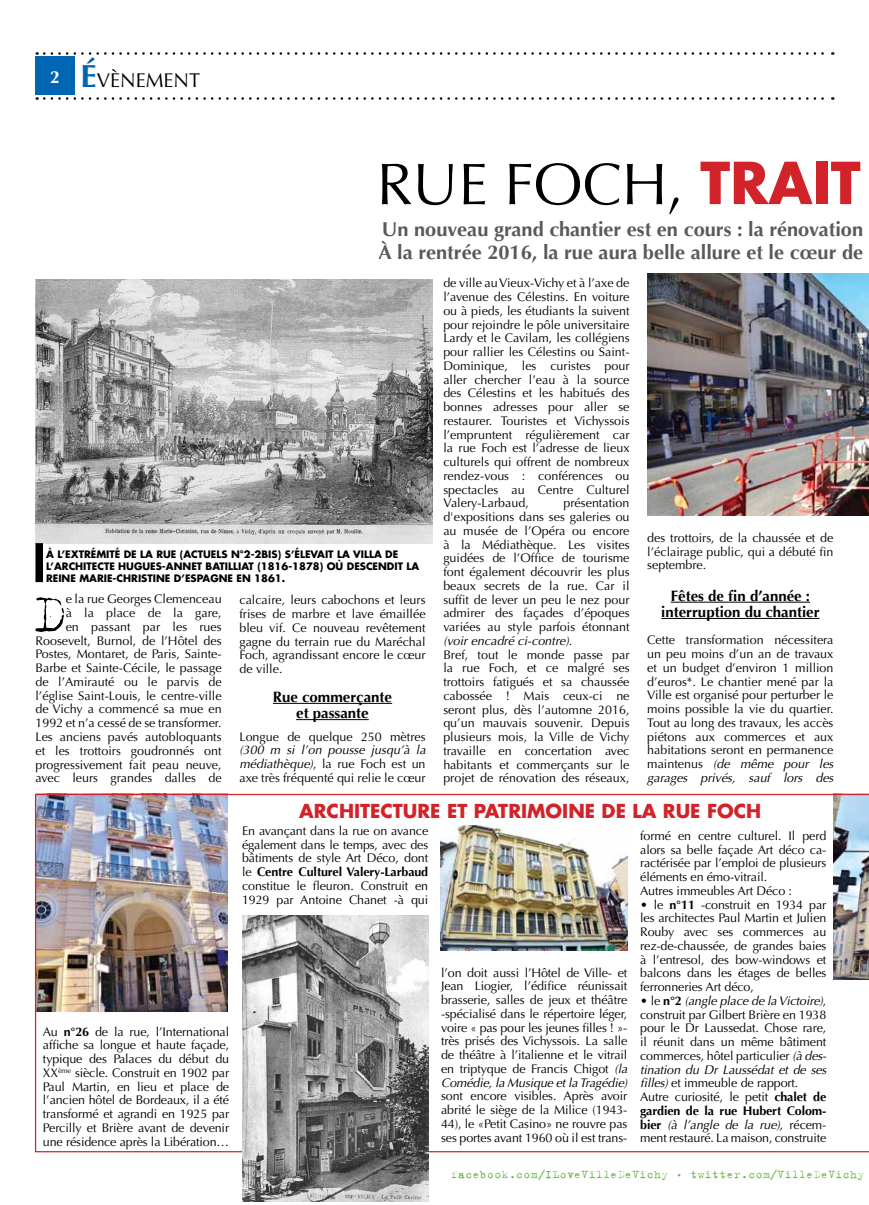
<style>
.page{position:relative;width:869px;height:1205px;background:#fff}
.page>*{position:absolute;margin:0;border:0;box-sizing:border-box;transform-origin:0 0}
.t1{font:60.88px "Trixie Text";color:#000}
.t2{font:58.75px "Optima";color:#000}
.t3{font:700 56.25px "Futura";color:#d2232a}
.t4{font:700 20px/22.5px "Optima";color:#58595b}
.t5{font:20px "Optima";color:#000}
.t6{font:700 18.75px "Futura";color:#d2232a}
.t7{font:700 15px/16.2px "Optima";color:#000;text-align:center}
.t8{font:12.5px/13.8px "Optima";color:#000;text-align:justify}
.t9{font:12.5px "Trixie Text";letter-spacing:.03em;color:#69bd45}
.t10{font:700 10px "Futura";color:#000}
.s1{font-weight:700;font-size:32.5px;color:#0066b3}
.s2{font-family:"Optima";font-weight:400;font-size:58.75px;color:#000}
.s3{font-style:italic}
.s4{font-weight:700}
</style>
<div class="page">
<svg style="left:44px;top:52px;width:788px;height:3px"></svg>
<svg style="left:44px;top:97px;width:788px;height:3px"></svg>
<div style="left:35px;top:56px;width:39px;height:39px;background:#0066b3"></div>
<hr style="left:273px;top:703px;width:119px;height:1px;background:#000">
<hr style="left:296px;top:719px;width:72px;height:1px;background:#000">
<hr style="left:670px;top:602px;width:139px;height:1px;background:#000">
<hr style="left:661px;top:618px;width:158px;height:1px;background:#000">
<img style="left:35px;top:280px;width:397px;height:263px">
<div style="left:35px;top:543px;width:8px;height:39px;background:#000"></div>
<img style="left:647px;top:273px;width:221px;height:242px">
<img style="left:35px;top:794px;width:833px;height:358px">
<img style="left:242px;top:915px;width:186px;height:286px">
<h3 class="t5" style="left:50px;top:68px;width:151px"><sup>2</sup> <span class="s1">É</span>VÈNEMENT</h3>
<h2 class="t2" style="left:376px;top:150px;width:200px">Rue Foch</h2>
<h3 class="t3" style="left:667px;top:144px;width:195px"><span class="s2">,</span> TRAIT</h3>
<h3 class="t4" style="left:378px;top:218px;width:486px">Un nouveau grand chantier est en cours : la rénovation<br>À la rentrée 2016, la rue aura belle allure et le cœur de</h3>
<p class="t10" style="left:46px;top:547px;width:278px">À L’EXTRÉMITÉ DE LA RUE (ACTUELS N°2-2BIS) S’ÉLEVAIT</p>
<p class="t10" style="left:337px;top:547px;width:63px">LA VILLA DE</p>
<p class="t10" style="left:46px;top:559px;width:166px">L’ARCHITECTE HUGUES-ANNET BATI</p>
<p class="t10" style="left:228px;top:559px;width:16px">LLIAT</p>
<p class="t10" style="left:257px;top:559px;width:162px">(1816-1878) OÙ DESCENDIT LA</p>
<p class="t10" style="left:46px;top:571px;width:41px">REINE MARI</p>
<p class="t10" style="left:107px;top:571px;width:179px">E-CHRISTI NE D’ESPAGNE EN 1861.</p>
<p class="t8" style="left:35px;top:592px;width:188px;text-align:right">e la rue Georges Clemenceau<br>à la place de la gare,<br>en passant par les rues<br>Roosevelt, Burnol, de l’Hôtel des<br>Postes, Montaret, de Paris, Sainte-<br>Barbe et Sainte-Cécile, le passage de l’Amirauté ou le parvis de l’église Saint-Louis, le centre-ville de Vichy a commencé sa mue en<br>1992 et n’a cessé de se transformer.<br>Les anciens pavés autobloquants et les trottoirs goudronnés ont progressivement fait peau neuve, avec leurs grandes dalles de</p>
<h1 class="t1" style="left:32px;top:577px;width:35px">D</h1>
<p class="t8" style="left:239px;top:593px;width:188px">calcaire, leurs cabochons et leurs frises de marbre et lave émaillée bleu vif. Ce nouveau revêtement gagne du terrain rue du Maréchal Foch, agrandissant encore le cœur de ville.</p>
<p class="t7" style="left:273px;top:689px;width:121px">Rue commerçante et passante</p>
<p class="t8" style="left:239px;top:730px;width:188px">Longue de quelque 250 mètres</p>
<p class="t8" style="left:239px;top:743px;width:188px"><span class="s3">(300 m si l’on pousse jusqu’à la médiathèque)</span>, la rue Foch est un axe très fréquenté qui relie le cœur</p>
<p class="t8" style="left:443px;top:276px;width:188px">de ville au Vieux-Vichy et à l’axe de l’avenue des Célestins. En voiture ou à pieds, les étudiants la suivent pour rejoindre le pôle universitaire Lardy et le Cavilam, les collégiens pour rallier les Célestins ou Saint-Dominique, les curistes pour aller chercher l’eau à la source des Célestins et les habitués des bonnes adresses pour aller se restaurer. Touristes et Vichyssois l’empruntent régulièrement car la rue Foch est l’adresse de lieux culturels qui offrent de nombreux rendez-vous : conférences ou spectacles au Centre Culturel Valery-Larbaud,</p>
<p class="t8" style="left:443px;top:496px;width:188px;text-align:left;text-indent:120px">présentation d'expositions dans ses galeries ou au musée de l’Opéra ou encore à la Médiathèque. Les visites guidées de l’Office de tourisme font également découvrir les plus beaux secrets de la rue. Car il suffit de lever un peu le nez pour admirer des façades d’époques variées au style parfois étonnant <span class="s3">(voir encadré ci-contre)</span>.<br>Bref, tout le monde passe par la rue Foch, et ce malgré ses trottoirs fatigués et sa chaussée cabossée ! Mais ceux-ci ne seront plus, dès l’automne 2016, qu’un mauvais souvenir. Depuis plusieurs mois, la Ville de Vichy travaille en concertation avec habitants et commerçants sur le projet de rénovation des réseaux,</p>
<p class="t8" style="left:647px;top:531px;width:188px">des trottoirs, de la chaussée et de l’éclairage public, qui a débuté fin septembre.</p>
<p class="t7" style="left:661px;top:588px;width:160px">Fêtes de fin d’année : interruption du chantier</p>
<p class="t8" style="left:647px;top:633px;width:188px">Cette transformation nécessitera un peu moins d’un an de travaux et un budget d’environ 1 million d’euros*. Le chantier mené par la Ville est organisé pour perturber le moins possible la vie du quartier.<br>Tout au long des travaux, les accès piétons aux commerces et aux habitations seront en permanence maintenus <span class="s3">(de même pour les garages privés, sauf lors des</span></p>
<p class="t8" style="left:43px;top:1024px;width:188px">Au <span class="s4">n°26</span> de la rue, l’International affiche sa longue et haute façade, typique des Palaces du début du XX<sup>ème</sup> siècle. Construit en 1902 par Paul Martin, en lieu et place de l’ancien hôtel de Bordeaux, il a été transformé et agrandi en 1925 par Percilly et Brière avant de devenir une résidence après la Libération…</p>
<h3 class="t6" style="left:299px;top:798px;width:433px">ARCH ITECTURE ET PATRIMOINE DE LA RUE FOCH</h3>
<p class="t8" style="left:242px;top:824px;width:188px">En avançant dans la rue on avance également dans le temps, avec des bâtiments de style Art Déco, dont le <span class="s4">Centre Culturel Valery-Larbaud </span>constitue le fleuron. Construit en 1929 par Antoine Chanet -à qui</p>
<p class="t8" style="left:640px;top:829px;width:188px;text-align:left">formé en centre culturel. Il perd alors sa belle façade Art déco ca&shy;ractérisée par l’emploi de plusieurs éléments en émo-vitrail.<br>Autres immeubles Art Déco :</p>
<p class="t8" style="left:640px;top:897px;width:188px">• le <span class="s4">n°11</span> -construit en 1934 par les architectes Paul Martin et Julien Rouby avec ses commerces au rez-de-chaussée, de grandes baies à l’entresol, des bow-windows et balcons dans les étages de belles ferronneries Art déco,</p>
<p class="t8" style="left:640px;top:994px;width:188px;text-align:left">• le <span class="s4">n°2</span> <span class="s3">(angle place de la Victoire)</span>, construit par Gilbert Brière en 1938 pour le Dr Laussedat. Chose rare, il réunit dans un même bâtiment commerces, hôtel particulier <span class="s3">(à des&shy;tination du Dr Laussédat et de ses filles)</span> et immeuble de rapport.<br>Autre curiosité, le petit <span class="s4">chalet de gardien de la rue Hubert Colom&shy;bier</span> <span class="s3">(à l’angle de la rue)</span>, récem&shy;ment restauré. La maison, construite</p>
<p class="t9" style="left:450px;top:1167px;width:414px">facebook.com/ILoveVilleDeVichy • twitter.com/VilleDeVichy</p>
<p class="t8" style="left:441px;top:966px;width:188px">l’on doit aussi l’Hôtel de Ville- et Jean Liogier, l’édifice réunissait brasserie, salles de jeux et théâtre -spécialisé dans le répertoire léger, voire « pas pour les jeunes filles ! »- très prisés des Vichyssois. La salle de théâtre à l’italienne et le vitrail en triptyque de Francis Chigot <span class="s3">(la Comédie, la Musique et la Tragédie)</span></p>
<p class="t8" style="left:441px;top:1089px;width:188px">sont encore visibles. Après avoir abrité le siège de la Milice (1943- 44), le «Petit Casino» ne rouvre pas ses portes avant 1960 où il est trans-</p>
</div>
